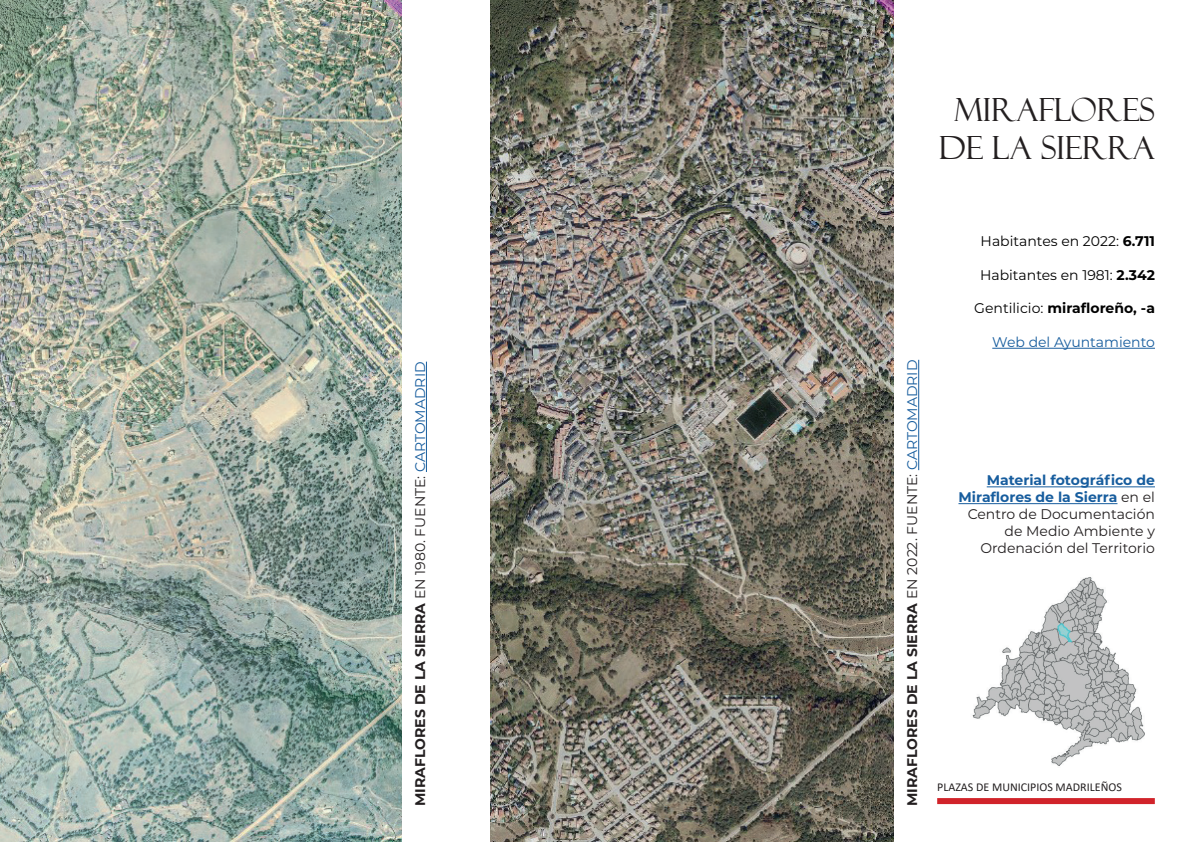
<style>
.page{position:relative;width:1191px;height:842px;background:#fff}
.page>*{position:absolute;margin:0;border:0;box-sizing:border-box;transform-origin:0 0}
.t1{font:32px "Felix Titling";color:#231f20}
.t2{font:14px/16.8px "Montserrat";color:#231f20;text-align:right}
.t3{font:700 14px "Montserrat";color:#231f20}
.t4{font:14px "Montserrat";color:#000}
.t5{font:700 14px "Montserrat";color:#000}
.t6{font:14px "Montserrat";color:#175d9e}
.t7{font:12px "Calibri";color:#231f20}
.s1{font-weight:400}
.s2{font-weight:400;color:#175d9e}
.s3{font-weight:700}
.s4{font-weight:700;color:#175d9e}
</style>
<div class="page">
<div style="left:937px;top:798px;width:217px;height:6px;background:#d1232a"></div>
<img style="left:0;top:0;width:402px;height:842px">
<img style="left:490px;top:0;width:403px;height:842px">
<img style="left:972px;top:577px;width:173px;height:189px">
<hr style="left:992px;top:348px;width:163px;height:1px;background:#175d9e">
<hr style="left:986px;top:486px;width:169px;height:1px;background:#175d9e">
<hr style="left:958px;top:503px;width:159px;height:1px;background:#175d9e">
<hr style="left:426px;top:362px;width:1px;height:110px;background:#175d9e">
<hr style="left:918px;top:360px;width:1px;height:110px;background:#175d9e">
<p class="t1" style="left:954px;top:91px;width:202px">MIRAFLORES</p>
<p class="t1" style="left:939px;top:130px;width:218px">DE LA SIERRA</p>
<p class="t3" style="left:410px;top:806px;width:446px;rotate:-90deg">MIRAFLORES DE LA SIERRA <span class="s1">EN 1980. FUENTE:</span> <span class="s2">CARTOMADRID</span></p>
<p class="t3" style="left:902px;top:806px;width:448px;rotate:-90deg">MIRAFLORES DE LA SIERRA <span class="s1">EN 2022. FUENTE:</span> <span class="s2">CARTOMADRID</span></p>
<p class="t4" style="left:980px;top:231px;width:176px">Habitantes en 2022: <span class="s3">6.711</span></p>
<p class="t4" style="left:980px;top:265px;width:176px">Habitantes en 1981: <span class="s3">2.342</span></p>
<p class="t5" style="left:974px;top:298px;width:182px"><span class="s1">Gentilicio:</span> mirafloreño, -a</p>
<p class="t6" style="left:992px;top:332px;width:164px">Web del Ayuntamiento</p>
<p class="t2" style="left:958px;top:472px;width:198px"><span class="s4">Material fotográfico de<br>Miraflores de la Sierra</span> en el<br>Centro de Documentación de Medio Ambiente y<br>Ordenación del Territorio</p>
<p class="t7" style="left:937px;top:778px;width:186px">PLAZAS DE MUNICIPIOS MADRILEÑOS</p>
</div>
